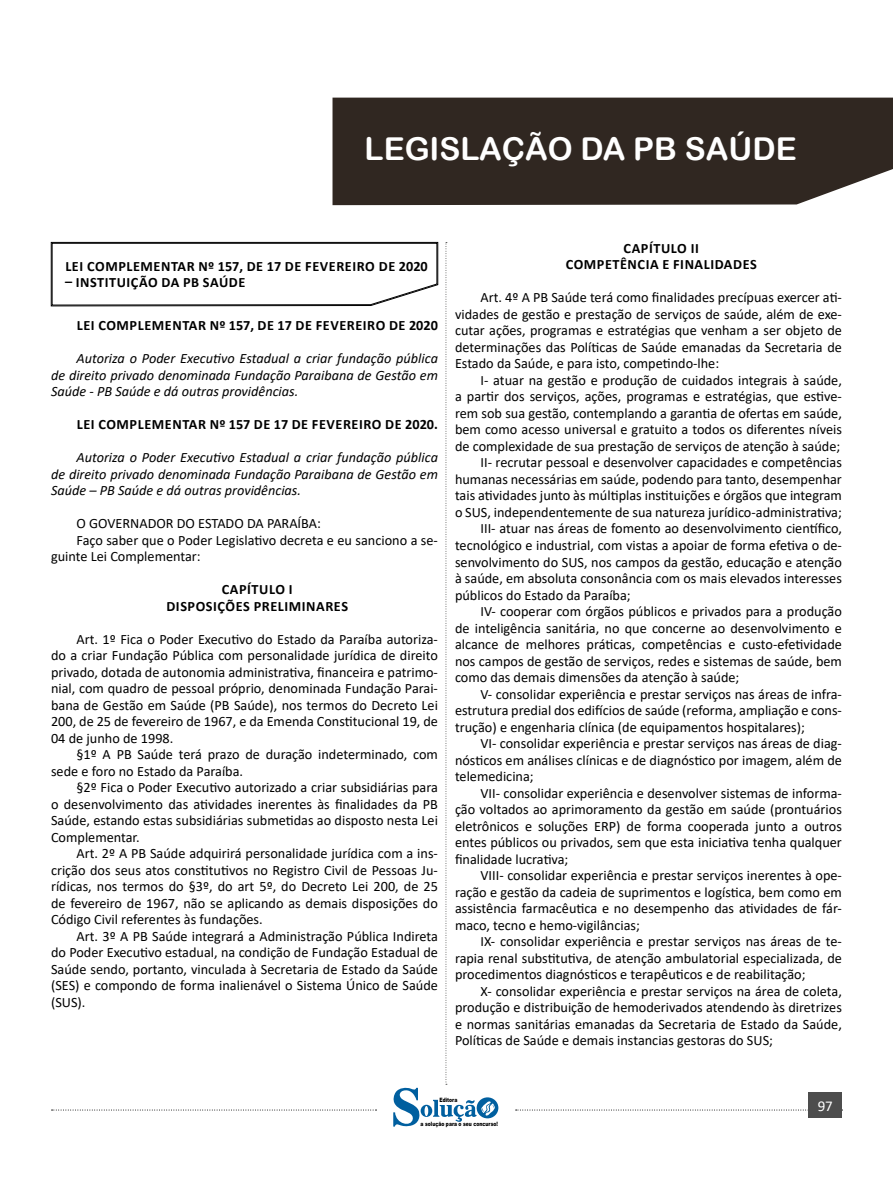
<style>
.page{position:relative;width:893px;height:1191px;background:#fff}
.page>*{position:absolute;margin:0;border:0;box-sizing:border-box;transform-origin:0 0}
.t1{font:31.5px "Arial Rounded MT Bold";color:#fff}
.t2{font:15px "Calibri";color:#fff}
.TEXTO_BASE{font:14.25px/16.5px "Calibri";color:#000;text-align:justify}
.TEXTO_BASE-2{font:italic 14.25px/16.5px "Calibri";color:#000;text-align:justify}
.TITULO_DE_LEI{font:700 14.25px "Calibri";letter-spacing:.04em;color:#000}
.CAIXINHAS{font:700 14.25px "Calibri";letter-spacing:.04em;color:#000}
.t3{font:900 6px "Arial";color:#000;scale:.76 1}
</style>
<div class="page">
<svg style="left:516px;top:1109px;width:327px;height:1px"></svg>
<div style="left:809px;top:1092px;width:33px;height:26px;background:#4d4d4d"></div>
<div style="left:332px;top:98px;width:561px;height:107px;background:#302721"></div>
<svg style="left:51px;top:242px;width:447px;height:885px"></svg>
<h1 class="t1" style="left:365px;top:130px;width:434px">LEGISLAÇÃO DA PB SAÚDE</h1>
<p class="CAIXINHAS" style="left:65px;top:256px;width:364px">LEI COMPLEMENTAR Nº 157, DE 17 DE FEVEREIRO DE 2020</p>
<p class="CAIXINHAS" style="left:65px;top:272px;width:182px">– INSTITUIÇÃO DA PB SAÚDE</p>
<p class="TITULO_DE_LEI" style="left:77px;top:315px;width:363px">LEI COMPLEMENTAR Nº 157, DE 17 DE FEVEREIRO DE 2020</p>
<p class="TEXTO_BASE-2" style="left:51px;top:349px;width:388px;text-indent:26px">Autoriza o Poder Executivo Estadual a criar fundação pública de direito privado denominada Fundação Paraibana de Gestão em Saúde - PB Saúde e dá outras providências.</p>
<p class="TITULO_DE_LEI" style="left:77px;top:414px;width:363px">LEI COMPLEMENTAR Nº 157 DE 17 DE FEVEREIRO DE 2020.</p>
<p class="TEXTO_BASE-2" style="left:51px;top:448px;width:388px;text-indent:26px">Autoriza o Poder Executivo Estadual a criar fundação pública de direito privado denominada Fundação Paraibana de Gestão em Saúde – PB Saúde e dá outras providências.</p>
<p class="TEXTO_BASE" style="left:77px;top:515px;width:246px">O GOVERNADOR DO ESTADO DA PARAÍBA:</p>
<p class="TEXTO_BASE" style="left:51px;top:531px;width:388px;text-indent:26px">Faço saber que o Poder Legislativo decreta e eu sanciono a se&shy;guinte Lei Complementar:</p>
<p class="TITULO_DE_LEI" style="left:222px;top:579px;width:72px">CAPÍTULO I</p>
<p class="TITULO_DE_LEI" style="left:166px;top:596px;width:183px">DISPOSIÇÕES PRELIMINARES</p>
<p class="TEXTO_BASE" style="left:51px;top:630px;width:388px;text-indent:26px">Art. 1º Fica o Poder Executivo do Estado da Paraíba autoriza&shy;do a criar Fundação Pública com personalidade jurídica de direito privado, dotada de autonomia administrativa, financeira e patrimo&shy;nial, com quadro de pessoal próprio, denominada Fundação Parai&shy;bana de Gestão em Saúde (PB Saúde), nos termos do Decreto Lei 200, de 25 de fevereiro de 1967, e da Emenda Constitucional 19, de 04 de junho de 1998.</p>
<p class="TEXTO_BASE" style="left:51px;top:746px;width:388px;text-indent:26px">§1º A PB Saúde terá prazo de duração indeterminado, com sede e foro no Estado da Paraíba.</p>
<p class="TEXTO_BASE" style="left:51px;top:779px;width:388px;text-indent:26px">§2º Fica o Poder Executivo autorizado a criar subsidiárias para o desenvolvimento das atividades inerentes às finalidades da PB Saúde, estando estas subsidiárias submetidas ao disposto nesta Lei Complementar.</p>
<p class="TEXTO_BASE" style="left:51px;top:845px;width:388px;text-indent:26px">Art. 2º A PB Saúde adquirirá personalidade jurídica com a ins&shy;crição dos seus atos constitutivos no Registro Civil de Pessoas Ju&shy;rídicas, nos termos do §3º, do art 5º, do Decreto Lei 200, de 25 de fevereiro de 1967, não se aplicando as demais disposições do Código Civil referentes às fundações.</p>
<p class="TEXTO_BASE" style="left:51px;top:927px;width:388px;text-indent:26px">Art. 3º A PB Saúde integrará a Administração Pública Indireta do Poder Executivo estadual, na condição de Fundação Estadual de Saúde sendo, portanto, vinculada à Secretaria de Estado da Saúde (SES) e compondo de forma inalienável o Sistema Único de Saúde (SUS).</p>
<p class="TITULO_DE_LEI" style="left:624px;top:238px;width:77px">CAPÍTULO II</p>
<p class="TITULO_DE_LEI" style="left:566px;top:254px;width:193px">COMPETÊNCIA E FINALIDADES</p>
<p class="TEXTO_BASE" style="left:455px;top:289px;width:388px;text-indent:26px">Art. 4º A PB Saúde terá como finalidades precípuas exercer ati&shy;vidades de gestão e prestação de serviços de saúde, além de exe&shy;cutar ações, programas e estratégias que venham a ser objeto de determinações das Políticas de Saúde emanadas da Secretaria de Estado da Saúde, e para isto, competindo-lhe:</p>
<p class="TEXTO_BASE" style="left:455px;top:371px;width:388px;text-indent:26px">I- atuar na gestão e produção de cuidados integrais à saúde, a partir dos serviços, ações, programas e estratégias, que estive&shy;rem sob sua gestão, contemplando a garantia de ofertas em saúde, bem como acesso universal e gratuito a todos os diferentes níveis de complexidade de sua prestação de serviços de atenção à saúde;</p>
<p class="TEXTO_BASE" style="left:455px;top:454px;width:388px;text-indent:26px">II- recrutar pessoal e desenvolver capacidades e competências humanas necessárias em saúde, podendo para tanto, desempenhar tais atividades junto às múltiplas instituições e órgãos que integram o SUS, independentemente de sua natureza jurídico-administrativa;</p>
<p class="TEXTO_BASE" style="left:455px;top:520px;width:388px;text-indent:26px">III- atuar nas áreas de fomento ao desenvolvimento científico, tecnológico e industrial, com vistas a apoiar de forma efetiva o de&shy;senvolvimento do SUS, nos campos da gestão, educação e atenção à saúde, em absoluta consonância com os mais elevados interesses públicos do Estado da Paraíba;</p>
<p class="TEXTO_BASE" style="left:455px;top:602px;width:388px;text-indent:26px">IV- cooperar com órgãos públicos e privados para a produção de inteligência sanitária, no que concerne ao desenvolvimento e alcance de melhores práticas, competências e custo-efetividade nos campos de gestão de serviços, redes e sistemas de saúde, bem como das demais dimensões da atenção à saúde;</p>
<p class="TEXTO_BASE" style="left:455px;top:685px;width:388px;text-indent:26px">V- consolidar experiência e prestar serviços nas áreas de infra&shy;estrutura predial dos edifícios de saúde (reforma, ampliação e cons&shy;trução) e engenharia clínica (de equipamentos hospitalares);</p>
<p class="TEXTO_BASE" style="left:455px;top:734px;width:388px;text-indent:26px">VI- consolidar experiência e prestar serviços nas áreas de diag&shy;nósticos em análises clínicas e de diagnóstico por imagem, além de telemedicina;</p>
<p class="TEXTO_BASE" style="left:455px;top:784px;width:388px;text-indent:26px">VII- consolidar experiência e desenvolver sistemas de informa&shy;ção voltados ao aprimoramento da gestão em saúde (prontuários eletrônicos e soluções ERP) de forma cooperada junto a outros entes públicos ou privados, sem que esta iniciativa tenha qualquer finalidade lucrativa;</p>
<p class="TEXTO_BASE" style="left:455px;top:866px;width:388px;text-indent:26px">VIII- consolidar experiência e prestar serviços inerentes à ope&shy;ração e gestão da cadeia de suprimentos e logística, bem como em assistência farmacêutica e no desempenho das atividades de fár&shy;maco, tecno e hemo-vigilâncias;</p>
<p class="TEXTO_BASE" style="left:455px;top:932px;width:388px;text-indent:26px">IX- consolidar experiência e prestar serviços nas áreas de te&shy;rapia renal substitutiva, de atenção ambulatorial especializada, de procedimentos diagnósticos e terapêuticos e de reabilitação;</p>
<p class="TEXTO_BASE" style="left:455px;top:982px;width:388px;text-indent:26px">X- consolidar experiência e prestar serviços na área de coleta, produção e distribuição de hemoderivados atendendo às diretrizes e normas sanitárias emanadas da Secretaria de Estado da Saúde, Políticas de Saúde e demais instancias gestoras do SUS;</p>
<p class="t3" style="left:439px;top:1095px;width:25px">Editora</p>
<p class="t3" style="left:421px;top:1119px;width:103px">a solução para o seu concurso!</p>
<p class="t2" style="left:818px;top:1095px;width:16px">97</p>
</div>
